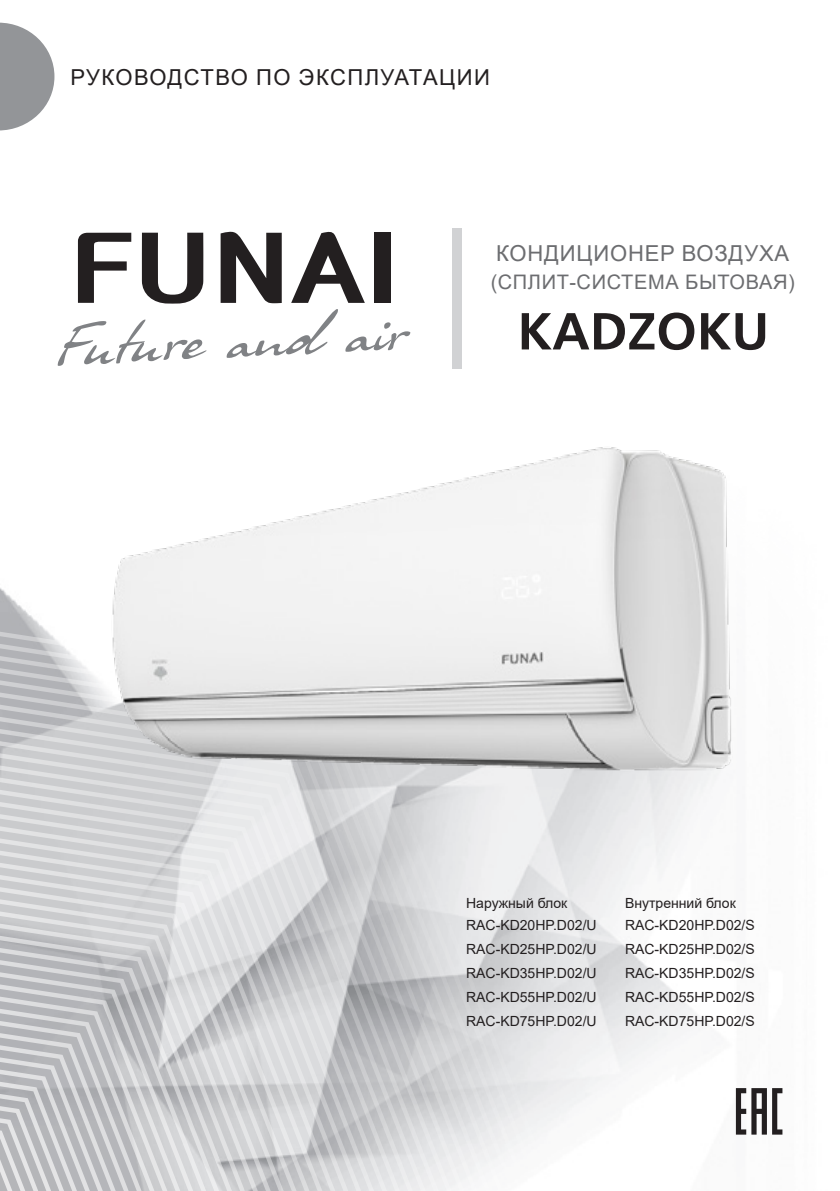
<style>
.page{position:relative;width:840px;height:1191px;background:#fff}
.page>*{position:absolute;margin:0;border:0;box-sizing:border-box;transform-origin:0 0}
.Titul-seria{font:700 52px "AG Foreigner Light C";color:#231f20}
.t1{font:22px "Arial";letter-spacing:.065em;color:#231f20}
.Titul{font:22px "Arial";letter-spacing:.035em;color:#6c6d70}
.Titul-2{font:20px "Arial";letter-spacing:.035em;color:#6c6d70}
.Body{font:14px "Arial";color:#231f20}
</style>
<div class="page">
<img style="left:600px;top:802px;width:183px;height:333px">
<svg style="left:0;top:588px;width:600px;height:603px;background:#d4d5d7"></svg>
<div style="left:451px;top:229px;width:10px;height:140px;background:#d1d2d4"></div>
<svg style="left:751px;top:1088px;width:31px;height:46px"></svg>
<svg style="left:735px;top:1088px;width:10px;height:46px"></svg>
<svg style="left:0;top:23px;width:54px;height:107px"></svg>
<svg style="left:226px;top:309px;width:112px;height:49px"></svg>
<svg style="left:345px;top:322px;width:65px;height:30px"></svg>
<svg style="left:58px;top:319px;width:148px;height:47px"></svg>
<svg style="left:220px;top:231px;width:61px;height:72px"></svg>
<svg style="left:78px;top:233px;width:53px;height:70px"></svg>
<div style="left:374px;top:233px;width:16px;height:70px;background:#231f20"></div>
<svg style="left:142px;top:233px;width:61px;height:71px"></svg>
<svg style="left:291px;top:231px;width:73px;height:72px"></svg>
<img style="left:90px;top:447px;width:642px;height:355px">
<p class="t1" style="left:70px;top:62px;width:421px">РУКОВОДСТВО ПО ЭКСПЛУАТАЦИИ</p>
<p class="Titul" style="left:496px;top:238px;width:294px">КОНДИЦИОНЕР ВОЗДУХА</p>
<p class="Titul-2" style="left:490px;top:268px;width:305px">(СПЛИТ-СИСТЕМА БЫТОВАЯ)</p>
<p class="Titul-seria" style="left:517px;top:303px;width:253px">KADZOKU</p>
<p class="Body" style="left:466px;top:893px;width:103px">Наружный блок</p>
<p class="Body" style="left:624px;top:893px;width:112px">Внутренний блок</p>
<p class="Body" style="left:466px;top:915px;width:132px">RAC-KD20HP.D02/U</p>
<p class="Body" style="left:624px;top:915px;width:131px">RAC-KD20HP.D02/S</p>
<p class="Body" style="left:466px;top:939px;width:132px">RAC-KD25HP.D02/U</p>
<p class="Body" style="left:624px;top:939px;width:131px">RAC-KD25HP.D02/S</p>
<p class="Body" style="left:466px;top:963px;width:132px">RAC-KD35HP.D02/U</p>
<p class="Body" style="left:624px;top:963px;width:131px">RAC-KD35HP.D02/S</p>
<p class="Body" style="left:466px;top:987px;width:132px">RAC-KD55HP.D02/U</p>
<p class="Body" style="left:624px;top:987px;width:131px">RAC-KD55HP.D02/S</p>
<p class="Body" style="left:466px;top:1011px;width:132px">RAC-KD75HP.D02/U</p>
<p class="Body" style="left:624px;top:1011px;width:131px">RAC-KD75HP.D02/S</p>
</div>
